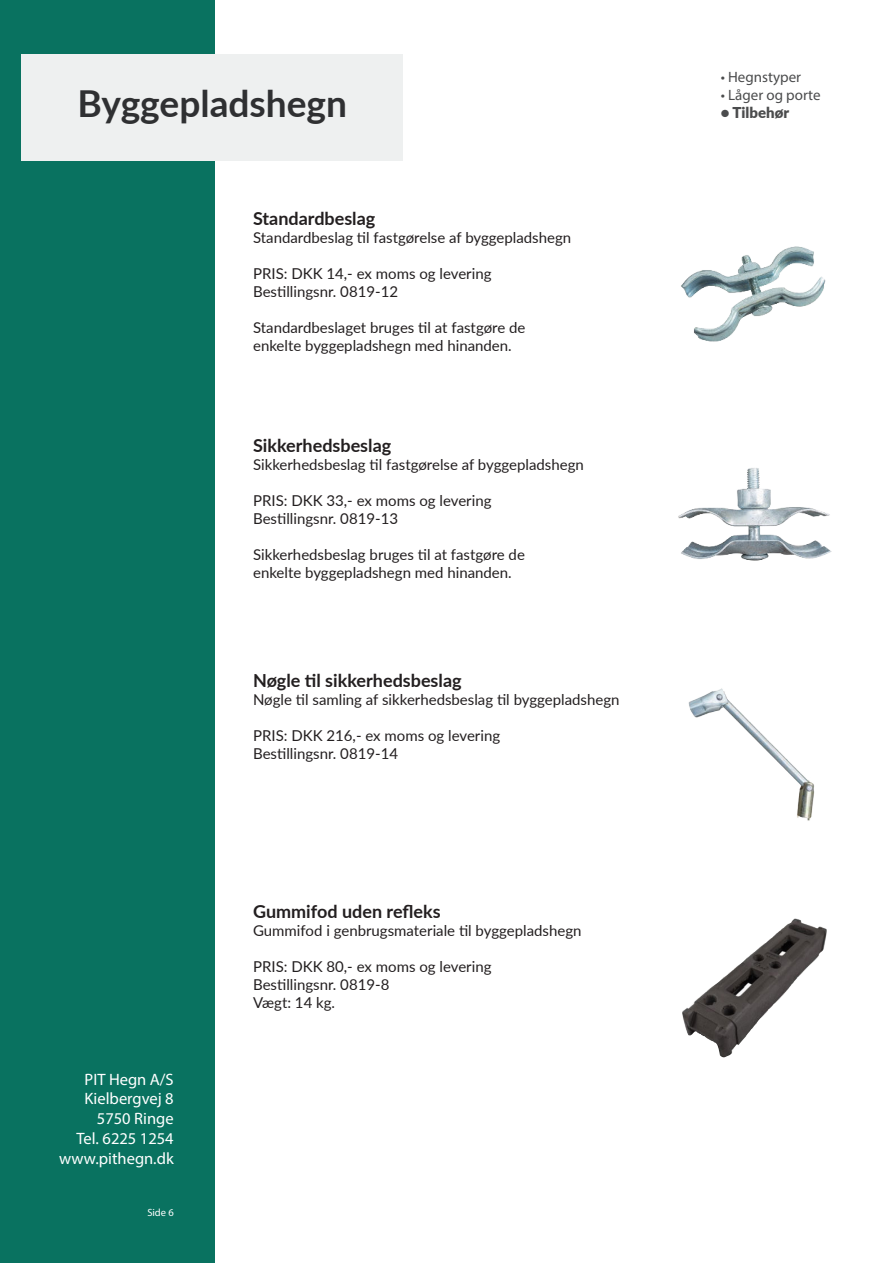
<style>
.page{position:relative;width:893px;height:1263px;background:#fff}
.page>*{position:absolute;margin:0;border:0;box-sizing:border-box;transform-origin:0 0}
.t1{font:700 37.2px "Lato";color:#2f3032}
.t2{font:700 18px "Lato";color:#231f20}
.t3{font:16.5px/19.8px "Myriad Pro";color:#fff;text-align:right}
.t4{font:15px/18px "Lato";color:#231f20}
.t5{font:15px "Myriad Pro";color:#4b4c4d}
.t6{font:900 15px "Lato";color:#4b4c4d}
.t7{font:10.5px "Myriad Pro";color:#fff}
</style>
<div class="page">
<div style="left:0;top:0;width:215px;height:1263px;background:#097260"></div>
<div style="left:22px;top:55px;width:381px;height:106px;background:#eef0f0"></div>
<img style="left:682px;top:918px;width:145px;height:139px">
<img style="left:681px;top:246px;width:145px;height:96px">
<img style="left:678px;top:468px;width:154px;height:93px">
<img style="left:688px;top:688px;width:127px;height:133px">
<h1 class="t1" style="left:78px;top:90px;width:271px">Byggepladshegn</h1>
<p class="t2" style="left:253px;top:211px;width:124px">Standardbeslag</p>
<p class="t4" style="left:253px;top:228px;width:320px">Standardbeslag til fastgørelse af byggepladshegn</p>
<p class="t4" style="left:253px;top:265px;width:240px">PRIS: DKK 14,- ex moms og levering<br>Bestillingsnr. 0819-12</p>
<p class="t4" style="left:253px;top:318px;width:274px">Standardbeslaget bruges til at fastgøre de enkelte byggepladshegn med hinanden.</p>
<p class="t2" style="left:253px;top:432px;width:140px">Sikkerhedsbeslag</p>
<p class="t4" style="left:253px;top:455px;width:332px">Sikkerhedsbeslag til fastgørelse af byggepladshegn</p>
<p class="t4" style="left:253px;top:491px;width:240px">PRIS: DKK 33,- ex moms og levering<br>Bestillingsnr. 0819-13</p>
<p class="t4" style="left:253px;top:545px;width:273px">Sikkerhedsbeslag bruges til at fastgøre de enkelte byggepladshegn med hinanden.</p>
<p class="t2" style="left:253px;top:667px;width:210px">Nøgle til sikkerhedsbeslag</p>
<p class="t4" style="left:253px;top:690px;width:368px">Nøgle til samling af sikkerhedsbeslag til byggepladshegn</p>
<p class="t4" style="left:253px;top:727px;width:249px">PRIS: DKK 216,- ex moms og levering<br>Bestillingsnr. 0819-14</p>
<p class="t3" style="left:59px;top:1070px;width:116px">PIT Hegn A/S<br>Kielbergvej 8<br>5750 Ringe<br>Tel. 6225 1254 www.pithegn.dk</p>
<p class="t7" style="left:147px;top:1208px;width:28px">Side 6</p>
<p class="t2" style="left:253px;top:898px;width:189px">Gummifod uden refleks</p>
<p class="t4" style="left:253px;top:921px;width:330px">Gummifod i genbrugsmateriale til byggepladshegn</p>
<p class="t4" style="left:253px;top:957px;width:240px">PRIS: DKK 80,- ex moms og levering<br>Bestillingsnr. 0819-8<br>Vægt: 14 kg.</p>
<p class="t5" style="left:721px;top:71px;width:82px">• Hegnstyper</p>
<p class="t5" style="left:721px;top:89px;width:101px">• Låger og porte</p>
<p class="t6" style="left:721px;top:106px;width:70px">• Tilbehør</p>
</div>
